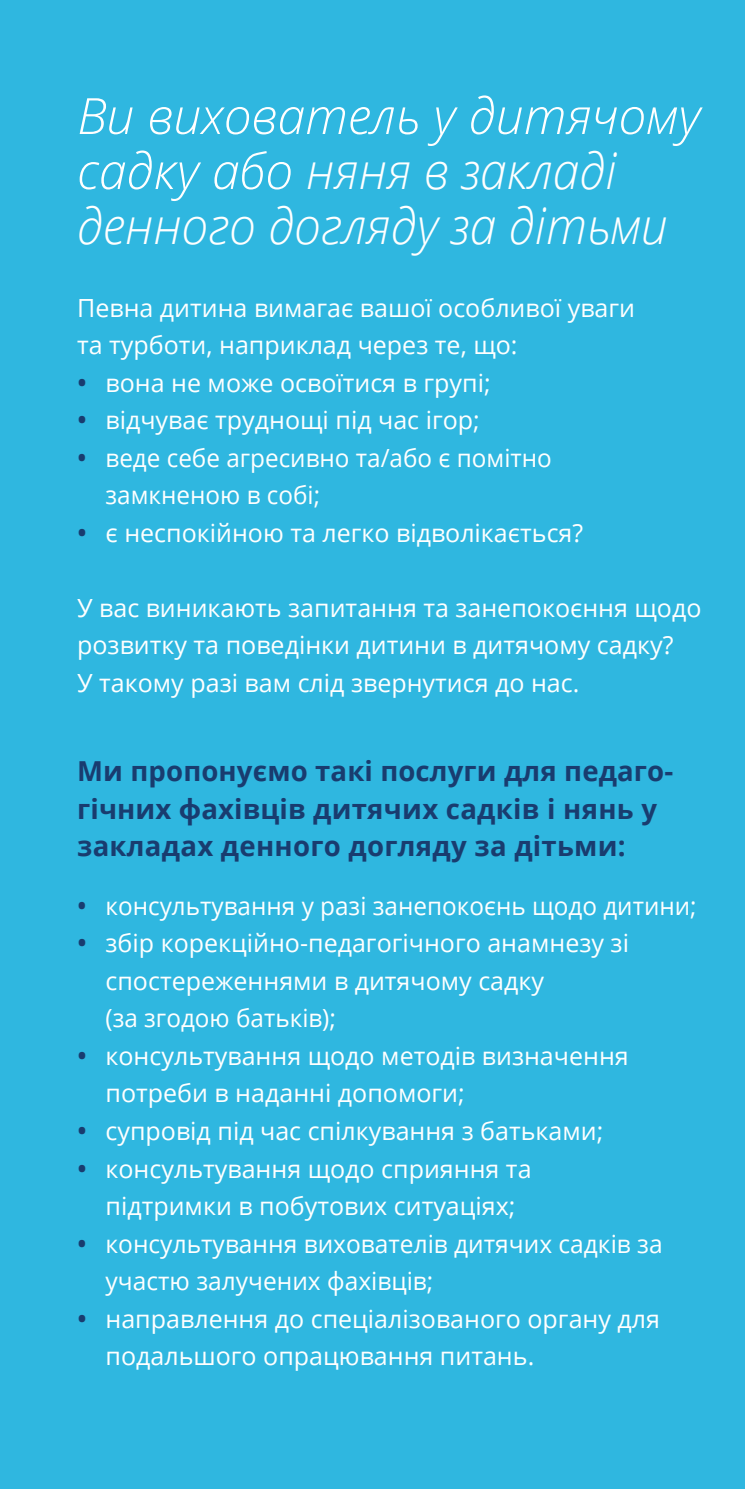
<style>
.page{position:relative;width:745px;height:1489px;background:#fff}
.page>*{position:absolute;margin:0;border:0;box-sizing:border-box;transform-origin:0 0}
.t1{font:italic 300 50px/55px "Open Sans";color:#fff}
.t2{font:700 27.5px/37.5px "Open Sans";letter-spacing:.01em;color:#193c6f}
.t3{font:25px/37.5px "Open Sans";color:#fff}
.s1{font-weight:600;font-size:26.25px;color:#193c6f}
</style>
<div class="page">
<div style="left:0;top:0;width:744px;height:1488px;background:#2fb7e0"></div>
<h1 class="t1" style="left:77px;top:87px;width:624px">Ви вихователь у дитячому садку або няня в закладі денного догляду за дітьми</h1>
<p class="t3" style="left:77px;top:288px;width:559px">Певна дитина вимагає вашої особливої уваги та турботи, наприклад через те, що:</p>
<p class="t3" style="left:77px;top:363px;width:414px"><span class="s1">•</span> вона не може освоїтися в групі;</p>
<p class="t3" style="left:77px;top:400px;width:404px"><span class="s1">•</span> відчуває труднощі під час ігор;</p>
<p class="t3" style="left:105px;top:438px;width:447px;text-indent:-28px"><span class="s1">•</span> веде себе агресивно та/або є помітно замкненою в собі;</p>
<p class="t3" style="left:77px;top:513px;width:507px"><span class="s1">•</span> є неспокійною та легко відволікається?</p>
<p class="t3" style="left:77px;top:588px;width:625px">У вас виникають запитання та занепокоєння щодо розвитку та поведінки дитини в дитячому садку?<br>У такому разі вам слід звернутися до нас.</p>
<p class="t2" style="left:77px;top:751px;width:597px">Ми пропонуємо такі послуги для педаго&shy;гічних фахівців дитячих садків і нянь у закладах денного догляду за дітьми:</p>
<p class="t3" style="left:77px;top:886px;width:620px"><span class="s1">•</span> консультування у разі занепокоєнь щодо дитини;</p>
<p class="t3" style="left:105px;top:923px;width:524px;text-indent:-28px"><span class="s1">•</span> збір корекційно-педагогічного анамнезу зі спостереженнями в дитячому садку<br>(за згодою батьків);</p>
<p class="t3" style="left:105px;top:1036px;width:524px;text-indent:-28px"><span class="s1">•</span> консультування щодо методів визначення потреби в наданні допомоги;</p>
<p class="t3" style="left:77px;top:1111px;width:527px"><span class="s1">•</span> супровід під час спілкування з батьками;</p>
<p class="t3" style="left:77px;top:1148px;width:455px;text-align:center"><span class="s1">•</span> консультування щодо сприяння та підтримки в побутових ситуаціях;</p>
<p class="t3" style="left:105px;top:1223px;width:558px;text-indent:-28px"><span class="s1">•</span> консультування вихователів дитячих садків за участю залучених фахівців;</p>
<p class="t3" style="left:105px;top:1298px;width:555px;text-indent:-28px"><span class="s1">•</span> направлення до спеціалізованого органу для подальшого опрацювання питань.</p>
</div>
